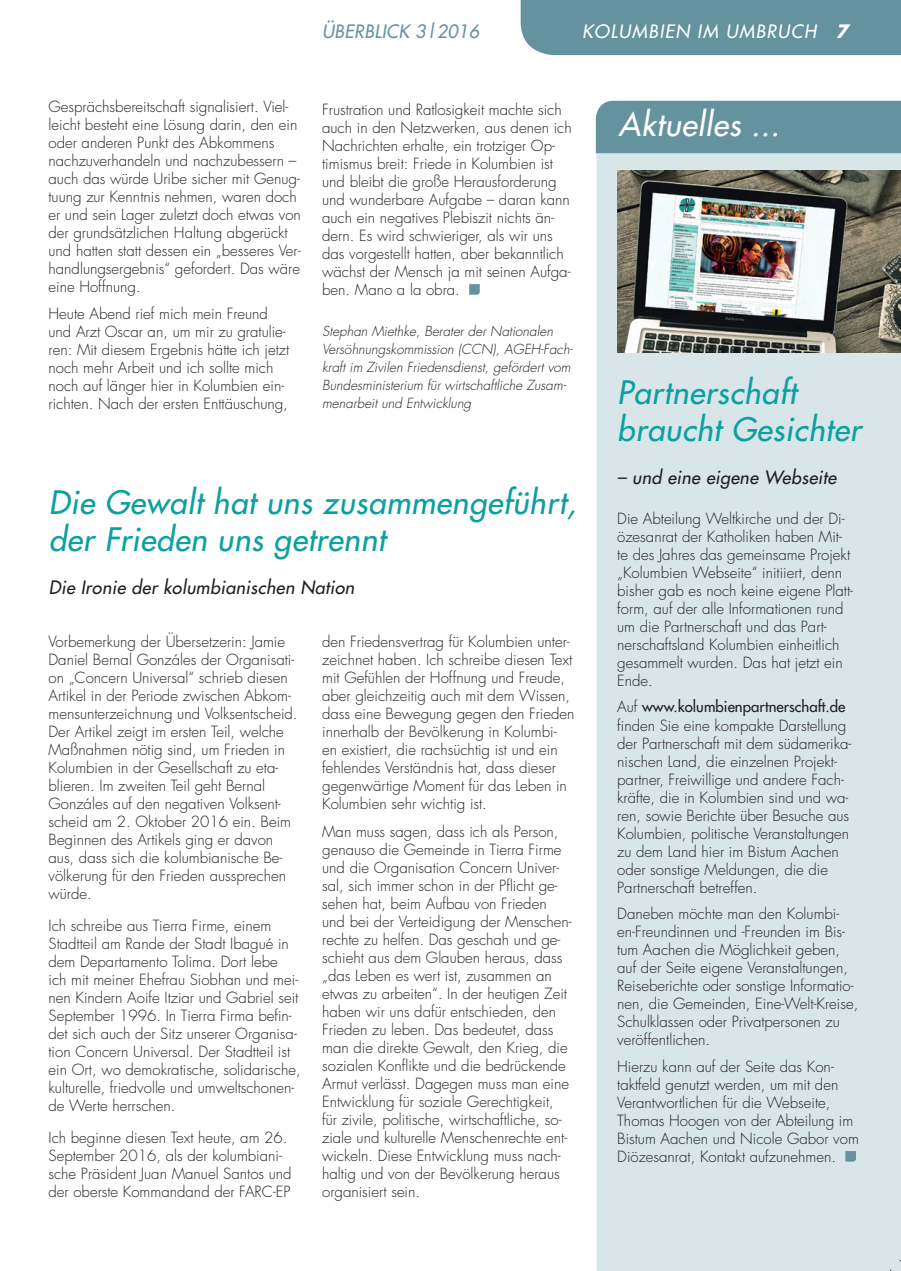
<style>
.page{position:relative;width:901px;height:1271px;background:#fff}
.page>*{position:absolute;margin:0;border:0;box-sizing:border-box;transform-origin:0 0}
.t1{font:italic 31.5px/37.8px "Futura";letter-spacing:.02em;color:#0ca09f}
.t2{font:italic 31.5px "Futura";letter-spacing:.02em;color:#fff}
.t3{font:italic 18px "Futura";letter-spacing:.02em;color:#231f20}
.t4{font:italic 18px "Futura";letter-spacing:.07em;color:#fff}
.t5{font:italic 18px "Futura";letter-spacing:.02em;color:#64929e}
.t6{font:300 15px/18px "Futura";color:#231f20}
.t7{font:italic 300 13.5px/18px "Futura";color:#231f20}
.s1{font-weight:700}
.s2{font-weight:400}
</style>
<div class="page">
<div style="left:596px;top:153px;width:305px;height:1118px;background:#d8e5e9"></div>
<div style="left:596px;top:101px;width:305px;height:52px;background:#64929e"></div>
<svg style="left:845px;top:1151px;width:11px;height:10px"></svg>
<img style="left:617px;top:170px;width:284px;height:182px">
<svg style="left:469px;top:284px;width:11px;height:11px"></svg>
<div style="left:520px;top:0;width:381px;height:55px;background:#64929e"></div>
<p class="t5" style="left:322px;top:19px;width:23px">ÜBERBLICK</p>
<p class="t5" style="left:415px;top:19px;width:66px">3|2016</p>
<p class="t4" style="left:582px;top:19px;width:268px">kolumbien im umbruch <span class="s1">7</span></p>
<p class="t6" style="left:49px;top:98px;width:254px">Gesprächsbereitschaft signalisiert. Viel&shy;leicht besteht eine Lösung darin, den ein oder anderen Punkt des Abkommens nachzuverhandeln und nachzubessern – auch das würde Uribe sicher mit Genug&shy;tuung zur Kenntnis nehmen, waren doch er und sein Lager zuletzt doch etwas von der grundsätzlichen Haltung abgerückt und hatten statt dessen ein „besseres Ver&shy;handlungsergebnis“ gefordert. Das wäre eine Hoffnung.</p>
<p class="t6" style="left:49px;top:305px;width:242px">Heute Abend rief mich mein Freund und Arzt Oscar an, um mir zu gratulie&shy;ren: Mit diesem Ergebnis hätte ich jetzt noch mehr Arbeit und ich sollte mich noch auf länger hier in Kolumbien ein&shy;richten. Nach der ersten Enttäuschung,</p>
<p class="t6" style="left:322px;top:100px;width:251px">Frustration und Ratlosigkeit machte sich auch in den Netzwerken, aus denen ich Nachrichten erhalte, ein trotziger Op&shy;timismus breit: Friede in Kolumbien ist und bleibt die große Herausforderung und wunderbare Aufgabe – daran kann auch ein negatives Plebiszit nichts än&shy;dern. Es wird schwieriger, als wir uns das vorgestellt hatten, aber bekanntlich wächst der Mensch ja mit seinen Aufga&shy;ben. Mano a la obra.</p>
<p class="t7" style="left:322px;top:322px;width:252px">Stephan Miethke, Berater der Nationalen Versöhnungskommission (CCN), AGEH-Fach&shy;kraft im Zivilen Friedensdienst, gefördert vom Bundesministerium für wirtschaftliche Zusam&shy;menarbeit und Entwicklung</p>
<h1 class="t1" style="left:49px;top:483px;width:528px">Die Gewalt hat uns zusammengeführt, der Frieden uns getrennt</h1>
<p class="t3" style="left:49px;top:576px;width:307px">Die Ironie der kolumbianischen Nation</p>
<p class="t6" style="left:49px;top:633px;width:250px">Vorbemerkung der Übersetzerin: Jamie Daniel Bernal Gonzáles der Organisati&shy;on „Concern Universal“ schrieb diesen Artikel in der Periode zwischen Abkom&shy;mensunterzeichnung und Volksentscheid.<br>Der Artikel zeigt im ersten Teil, welche Maßnahmen nötig sind, um Frieden in Kolumbien in der Gesellschaft zu eta&shy;blieren. Im zweiten Teil geht Bernal Gonzáles auf den negativen Volksent&shy;scheid am 2. Oktober 2016 ein. Beim Beginnen des Artikels ging er davon aus, dass sich die kolumbianische Be&shy;völkerung für den Frieden aussprechen würde.</p>
<p class="t6" style="left:49px;top:916px;width:254px">Ich schreibe aus Tierra Firme, einem Stadtteil am Rande der Stadt Ibagué in dem Departamento Tolima. Dort lebe<br>ich mit meiner Ehefrau Siobhan und mei&shy;nen Kindern Aoife Itziar und Gabriel seit September 1996. In Tierra Firma befin&shy;det sich auch der Sitz unserer Organisa&shy;tion Concern Universal. Der Stadtteil ist ein Ort, wo demokratische, solidarische, kulturelle, friedvolle und umweltschonen&shy;de Werte herrschen.</p>
<p class="t6" style="left:49px;top:1128px;width:245px">Ich beginne diesen Text heute, am 26.<br>September 2016, als der kolumbiani&shy;sche Präsident Juan Manuel Santos und der oberste Kommandand der FARC-EP</p>
<p class="t6" style="left:322px;top:633px;width:254px">den Friedensvertrag für Kolumbien unter&shy;zeichnet haben. Ich schreibe diesen Text mit Gefühlen der Hoffnung und Freude, aber gleichzeitig auch mit dem Wissen, dass eine Bewegung gegen den Frieden innerhalb der Bevölkerung in Kolumbi&shy;en existiert, die rachsüchtig ist und ein fehlendes Verständnis hat, dass dieser gegenwärtige Moment für das Leben in Kolumbien sehr wichtig ist.</p>
<p class="t6" style="left:322px;top:822px;width:251px">Man muss sagen, dass ich als Person, genauso die Gemeinde in Tierra Firme und die Organisation Concern Univer&shy;sal, sich immer schon in der Pflicht ge&shy;sehen hat, beim Aufbau von Frieden und bei der Verteidigung der Menschen&shy;rechte zu helfen. Das geschah und ge&shy;schieht aus dem Glauben heraus, dass „das Leben es wert ist, zusammen an etwas zu arbeiten“. In der heutigen Zeit haben wir uns dafür entschieden, den Frieden zu leben. Das bedeutet, dass man die direkte Gewalt, den Krieg, die sozialen Konflikte und die bedrückende Armut verlässt. Dagegen muss man eine Entwicklung für soziale Gerechtigkeit, für zivile, politische, wirtschaftliche, so&shy;ziale und kulturelle Menschenrechte ent&shy;wickeln. Diese Entwicklung muss nach&shy;haltig und von der Bevölkerung heraus organisiert sein.</p>
<h1 class="t2" style="left:618px;top:104px;width:163px">Aktuelles ...</h1>
<h1 class="t1" style="left:617px;top:373px;width:245px">Partnerschaft braucht Gesichter</h1>
<p class="t3" style="left:617px;top:466px;width:220px">– und eine eigene Webseite</p>
<p class="t6" style="left:617px;top:509px;width:237px">Die Abteilung Weltkirche und der Di&shy;özesanrat der Katholiken haben Mit&shy;te des Jahres das gemeinsame Projekt „Kolumbien Webseite“ initiiert, denn bisher gab es noch keine eigene Platt&shy;form, auf der alle Informationen rund um die Partnerschaft und das Part&shy;nerschaftsland Kolumbien einheitlich gesammelt wurden. Das hat jetzt ein Ende.</p>
<p class="t6" style="left:617px;top:698px;width:236px">Auf <span class="s2">www.kolumbienpartnerschaft.de </span>finden Sie eine kompakte Darstellung der Partnerschaft mit dem südamerika&shy;nischen Land, die einzelnen Projekt&shy;partner, Freiwillige und andere Fach&shy;kräfte, die in Kolumbien sind und wa&shy;ren, sowie Berichte über Besuche aus Kolumbien, politische Veranstaltungen zu dem Land hier im Bistum Aachen oder sonstige Meldungen, die die Partnerschaft betreffen.</p>
<p class="t6" style="left:617px;top:904px;width:243px">Daneben möchte man den Kolumbi&shy;en-Freundinnen und -Freunden im Bis&shy;tum Aachen die Möglichkeit geben, auf der Seite eigene Veranstaltungen, Reiseberichte oder sonstige Informatio&shy;nen, die Gemeinden, Eine-Welt-Kreise, Schulklassen oder Privatpersonen zu veröffentlichen.</p>
<p class="t6" style="left:617px;top:1057px;width:243px">Hierzu kann auf der Seite das Kon&shy;taktfeld genutzt werden, um mit den Verantwortlichen für die Webseite, Thomas Hoogen von der Abteilung im Bistum Aachen und Nicole Gabor vom Diözesanrat, Kontakt aufzunehmen.</p>
</div>
